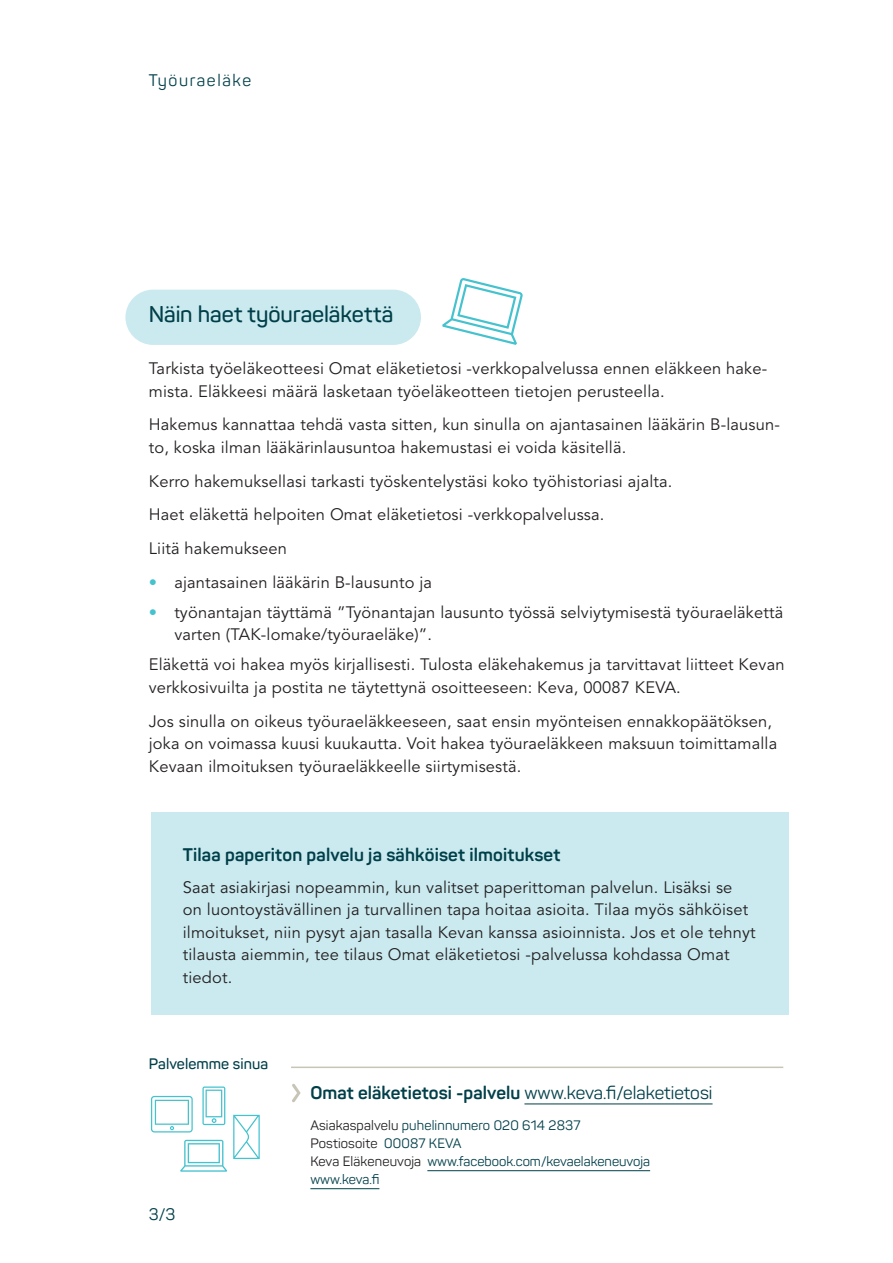
<style>
.page{position:relative;width:893px;height:1263px;background:#fff}
.page>*{position:absolute;margin:0;border:0;box-sizing:border-box;transform-origin:0 0}
.H2_otsikko{font:600 22.5px "Panton";letter-spacing:-.005em;color:#003f49}
.t1{font:700 18px "Panton";letter-spacing:.01em;color:#003f49}
.Leipis{font:16.5px/22.5px "Avenir LT Pro";letter-spacing:.01em;color:#231f20}
.t2{font:16.5px "Panton";letter-spacing:.1em;color:#003f49}
.t3{font:600 15px "Panton";letter-spacing:.005em;color:#003f49}
.t4{font:13.5px/18px "Panton";letter-spacing:.01em;color:#003f49}
.s1{color:#44c2ce}
.s2{font-weight:400}
.s3{color:#231f20}
</style>
<div class="page">
<div style="left:125px;top:290px;width:296px;height:55px;background:#caeaef;border-radius:28px"></div>
<hr style="left:524px;top:1103px;width:188px;height:1px;background:#003f49">
<hr style="left:427px;top:1170px;width:223px;height:1px;background:#003f49">
<hr style="left:310px;top:1188px;width:69px;height:1px;background:#003f49">
<svg style="left:233px;top:1115px;width:27px;height:44px"></svg>
<svg style="left:202px;top:1086px;width:23px;height:39px"></svg>
<svg style="left:180px;top:1140px;width:47px;height:32px"></svg>
<svg style="left:151px;top:1096px;width:42px;height:36px"></svg>
<svg style="left:292px;top:1083px;width:9px;height:19px"></svg>
<hr style="left:291px;top:1066px;width:492px;height:2px;background:#c8c5b6">
<div style="left:151px;top:812px;width:638px;height:202px;background:#caeaef"></div>
<svg style="left:442px;top:278px;width:81px;height:67px"></svg>
<p class="t2" style="left:149px;top:70px;width:104px">Työuraeläke</p>
<h2 class="H2_otsikko" style="left:149px;top:300px;width:246px">Näin haet työuraeläkettä</h2>
<p class="Leipis" style="left:149px;top:357px;width:620px">Tarkista työeläkeotteesi Omat eläketietosi -verkkopalvelussa ennen eläkkeen hake&shy;mista. Eläkkeesi määrä lasketaan työeläkeotteen tietojen perusteella.</p>
<p class="Leipis" style="left:149px;top:414px;width:633px">Hakemus kannattaa tehdä vasta sitten, kun sinulla on ajantasainen lääkärin B-lausun&shy;to, koska ilman lääkärinlausuntoa hakemustasi ei voida käsitellä.</p>
<p class="Leipis" style="left:149px;top:470px;width:525px">Kerro hakemuksellasi tarkasti työskentelystäsi koko työhistoriasi ajalta.</p>
<p class="Leipis" style="left:149px;top:504px;width:457px">Haet eläkettä helpoiten Omat eläketietosi -verkkopalvelussa.</p>
<p class="Leipis" style="left:149px;top:537px;width:140px">Liitä hakemukseen</p>
<p class="Leipis" style="left:149px;top:571px;width:285px"><span class="s1">•</span> ajantasainen lääkärin B-lausunto ja</p>
<p class="Leipis" style="left:174px;top:601px;width:610px;text-indent:-26px"><span class="s1">•</span> työnantajan täyttämä ”Työnantajan lausunto työssä selviytymisestä työuraeläkettä varten (TAK-lomake/työuraeläke)”.</p>
<p class="Leipis" style="left:149px;top:654px;width:637px">Eläkettä voi hakea myös kirjallisesti. Tulosta eläkehakemus ja tarvittavat liitteet Kevan verkkosivuilta ja postita ne täytettynä osoitteeseen: Keva, 00087 KEVA.</p>
<p class="Leipis" style="left:149px;top:710px;width:630px">Jos sinulla on oikeus työuraeläkkeeseen, saat ensin myönteisen ennakkopäätöksen, joka on voimassa kuusi kuukautta. Voit hakea työuraeläkkeen maksuun toimittamalla<br>Kevaan ilmoituksen työuraeläkkeelle siirtymisestä.</p>
<p class="t1" style="left:183px;top:844px;width:379px">Tilaa paperiton palvelu ja sähköiset ilmoitukset</p>
<p class="Leipis" style="left:183px;top:876px;width:574px">Saat asiakirjasi nopeammin, kun valitset paperittoman palvelun. Lisäksi se<br>on luontoystävällinen ja turvallinen tapa hoitaa asioita. Tilaa myös sähköiset ilmoitukset, niin pysyt ajan tasalla Kevan kanssa asioinnista. Jos et ole tehnyt tilausta aiemmin, tee tilaus Omat eläketietosi -palvelussa kohdassa Omat tiedot.</p>
<p class="t3" style="left:149px;top:1054px;width:121px">Palvelemme sinua</p>
<p class="t2" style="left:149px;top:1204px;width:28px">3/3</p>
<p class="t1" style="left:310px;top:1082px;width:404px">Omat eläketietosi -palvelu <span class="s2">www.keva.fi/elaketietosi</span></p>
<p class="t4" style="left:310px;top:1116px;width:341px"><span class="s3">Asiakaspalvelu</span> puhelinnumero 020 614 2837<br><span class="s3">Postiosoite</span> 00087 KEVA<br><span class="s3">Keva Eläkeneuvoja</span> www.facebook.com/kevaelakeneuvoja www.keva.fi</p>
</div>
